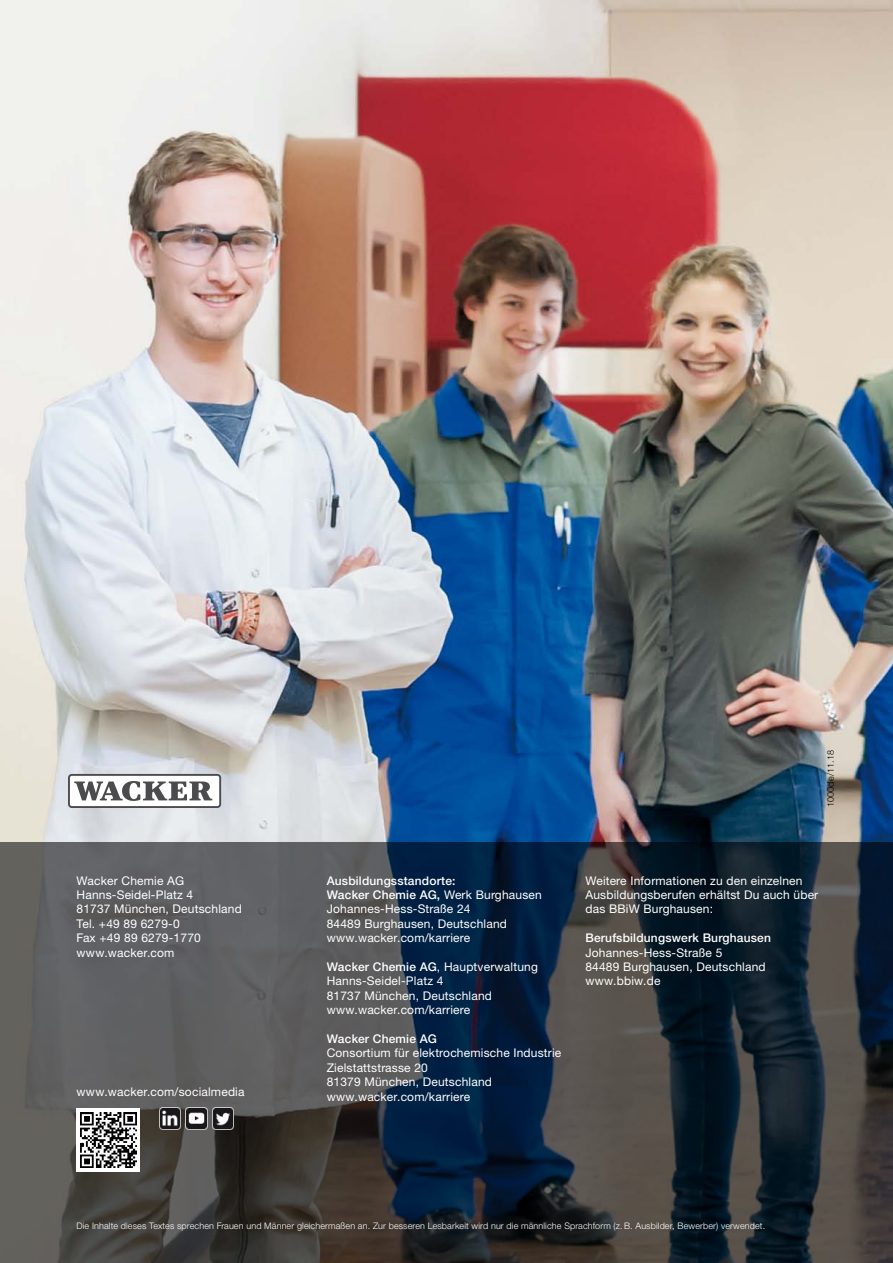
<style>
.page{position:relative;width:893px;height:1263px;background:#fff}
.page>*{position:absolute;margin:0;border:0;box-sizing:border-box;transform-origin:0 0}
.t1{font:12px/14.4px "Neue Helveticafor WACKER 55";letter-spacing:.015em;color:#fff}
.t2{font:12px/14.4px "Neue Helveticafor WACKER 65";letter-spacing:.015em;color:#fff}
.t3{font:9px "Neue Helveticafor WACKER 45";letter-spacing:.015em;color:#fff}
.t4{font:9px "Neue Helveticafor WACKER 45";letter-spacing:.015em;color:#000}
.s1{font-family:"Neue Helveticafor WACKER 55"}
.s2{font-family:"Neue Helveticafor WACKER 65"}
</style>
<div class="page">
<img style="left:0;top:0;width:893px;height:842px">
<svg style="left:0;top:842px;width:893px;height:421px;background:#383e44"></svg>
<svg style="left:68px;top:774px;width:153px;height:34px"></svg>
<div style="left:70px;top:776px;width:149px;height:30px;background:#fff;border-radius:2px"></div>
<svg style="left:74px;top:781px;width:138px;height:20px"></svg>
<img style="left:160px;top:1108px;width:21px;height:21px">
<img style="left:212px;top:1108px;width:21px;height:21px">
<img style="left:186px;top:1108px;width:21px;height:21px">
<div style="left:77px;top:1108px;width:63px;height:64px;background:linear-gradient(to right,#fff,#fff)"></div>
<img style="left:81px;top:1112px;width:55px;height:55px">
<p class="t4" style="left:825px;top:807px;width:58px;rotate:-90deg">1000de/11.18</p>
<p class="t1" style="left:77px;top:873px;width:167px">Wacker Chemie AG<br>Hanns-Seidel-Platz 4<br>81737 München, Deutschland<br>Tel. +49 89 6279-0<br>Fax +49 89 6279-1770 www.wacker.com</p>
<p class="t1" style="left:585px;top:873px;width:234px">Weitere Informationen zu den einzelnen<br>Ausbildungsberufen erhältst Du auch über das BBiW Burghausen:</p>
<p class="t2" style="left:327px;top:873px;width:217px">Ausbildungsstandorte:<br>Wacker Chemie AG, <span class="s1">Werk Burghausen</span></p>
<p class="t1" style="left:327px;top:902px;width:182px">Johannes-Hess-Straße 24<br>84489 Burghausen, Deutschland www.wacker.com/karriere</p>
<p class="t1" style="left:327px;top:959px;width:213px"><span class="s2">Wacker Chemie AG</span>, H auptverwaltung<br>Hanns-Seidel-Platz 4<br>81737 München, Deutschland www.wacker.com/karriere</p>
<p class="t2" style="left:327px;top:1031px;width:112px">Wacker Chemie AG</p>
<p class="t1" style="left:327px;top:1046px;width:236px">Consortium für elektrochemische Industrie<br>Zielstattstrasse 20<br>81379 München, Deutschland www.wacker.com/karriere</p>
<p class="t2" style="left:585px;top:931px;width:187px">Berufsbildungswerk Burghausen</p>
<p class="t1" style="left:585px;top:945px;width:182px">Johannes-Hess-Straße 5<br>84489 Burghausen, Deutschland www.bbiw.de</p>
<p class="t1" style="left:77px;top:1085px;width:170px">www.wacker.com/socialmedia</p>
<p class="t3" style="left:77px;top:1220px;width:690px">Die Inhalte dieses Textes sprechen Frauen und Männer gleichermaßen an. Zur besseren Lesbarkeit wird nur die männliche Sprachform (z.B. Ausbilder, Bewerber) verwendet.</p>
</div>
